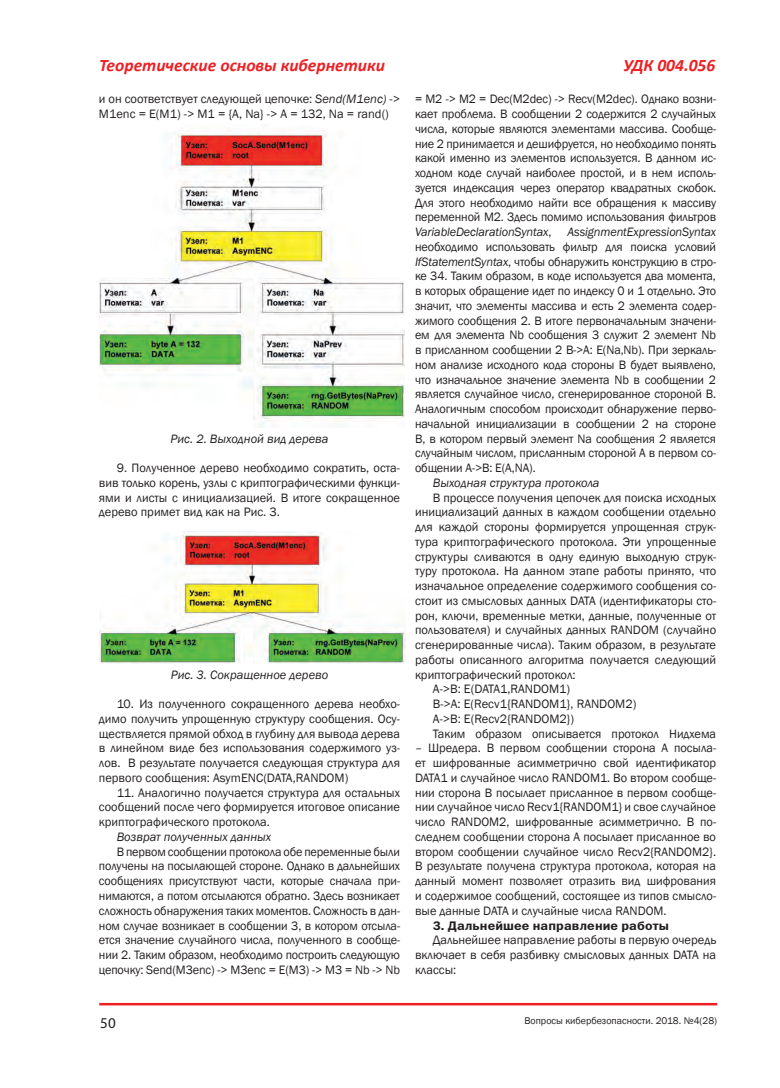
<style>
.page{position:relative;width:780px;height:1088px;background:#fff}
.page>*{position:absolute;margin:0;border:0;box-sizing:border-box;transform-origin:0 0}
.t1{font:italic 700 17.5px "Calibri";color:#ee1f23}
.t2{font:15px "Myriad Pro";color:#231f20}
.Текст_основной{font:12.5px/14.8px "Franklin Gothic";color:#231f20;text-align:justify}
.Текст_основной-2{font:italic 12.5px "Franklin Gothic";color:#231f20}
.Подпись_РИСУНОК{font:italic 12.5px "Franklin Gothic";color:#231f20}
.Текст_основной-3{font:12.5px "Franklin Gothic Demi ITC";letter-spacing:.01em;color:#231f20;scale:1.05 1}
.t3{font:10px "Franklin Gothic";color:#231f20}
.s1{font-style:italic}
</style>
<div class="page">
<hr style="left:99px;top:1003px;width:618px;height:2px;background:#ee1f23">
<img style="left:99px;top:130px;width:305px;height:298px">
<img style="left:99px;top:531px;width:306px;height:133px">
<h1 class="t1" style="left:99px;top:54px;width:287px">Теоретические основы кибернетики</h1>
<h1 class="t1" style="left:623px;top:54px;width:93px">УДК 004.056</h1>
<p class="Текст_основной" style="left:99px;top:92px;width:302px">и он соответствует следующей цепочке: <span class="s1">Send(M1enc)</span> -&gt;<br>M1enc = E(M1) -&gt; M1 = {A, Na} -&gt; A = 132, Na = rand()</p>
<p class="Подпись_РИСУНОК" style="left:170px;top:431px;width:160px">Рис. 2. Выходной вид дерева</p>
<p class="Текст_основной" style="left:99px;top:461px;width:302px;text-indent:18px">9. Полученное дерево необходимо сократить, оста&shy;вив только корень, узлы с криптографическими функци&shy;ями и листы с инициализацией. В итоге сокращенное дерево примет вид как на Рис. 3.</p>
<p class="Подпись_РИСУНОК" style="left:171px;top:667px;width:159px">Рис. 3. Сокращенное дерево</p>
<p class="Текст_основной" style="left:99px;top:697px;width:302px;text-indent:18px">10. Из полученного сокращенного дерева необхо&shy;димо получить упрощенную структуру сообщения. Осу&shy;ществляется прямой обход в глубину для вывода дерева в линейном виде без использования содержимого уз&shy;лов. В результате получается следующая структура для первого сообщения: AsymENC(DATA,RANDOM)</p>
<p class="Текст_основной" style="left:99px;top:785px;width:302px;text-indent:18px">11. Аналогично получается структура для остальных сообщений после чего формируется итоговое описание криптографического протокола.</p>
<p class="Текст_основной-2" style="left:117px;top:829px;width:156px">Возврат полученных данных</p>
<p class="Текст_основной" style="left:99px;top:844px;width:302px;text-indent:18px">В первом сообщении протокола обе переменные были получены на посылающей стороне. Однако в дальнейших сообщениях присутствуют части, которые сначала при&shy;нимаются, а потом отсылаются обратно. Здесь возникает сложность обнаружения таких моментов. Сложность в дан&shy;ном случае возникает в сообщении 3, в котором отсыла&shy;ется значение случайного числа, полученного в сообще&shy;нии 2. Таким образом, необходимо построить следующую цепочку: Send(M3enc) -&gt; M3enc = E(M3) -&gt; M3 = Nb -&gt; Nb</p>
<p class="Текст_основной" style="left:415px;top:92px;width:302px">= M2 -&gt; M2 = Dec(M2dec) -&gt; Recv(M2dec). Однако возни&shy;кает проблема. В сообщении 2 содержится 2 случайных числа, которые являются элементами массива. Сообще&shy;ние 2 принимается и дешифруется, но необходимо понять какой именно из элементов используется. В данном ис&shy;ходном коде случай наиболее простой, и в нем исполь&shy;зуется индексация через оператор квадратных скобок.<br>Для этого необходимо найти все обращения к массиву переменной M2. Здесь помимо использования фильтров <span class="s1">VariableDeclarationSyntax</span>,</p>
<p class="Текст_основной" style="left:415px;top:225px;width:302px;text-indent:152px"><span class="s1">AssignmentExpressionSyntax </span>необходимо использовать фильтр для поиска условий <span class="s1">IfStatementSyntax</span>, чтобы обнаружить конструкцию в стро&shy;ке 34. Таким образом, в коде используется два момента, в которых обращение идет по индексу 0 и 1 отдельно. Это значит, что элементы массива и есть 2 элемента содер&shy;жимого сообщения 2. В итоге первоначальным значени&shy;ем для элемента Nb сообщения 3 служит 2 элемент Nb в присланном сообщении 2 B-&gt;A: E(Na,Nb). При зеркаль&shy;ном анализе исходного кода стороны B будет выявлено, что изначальное значение элемента Nb в сообщении 2 является случайное число, сгенерированное стороной B.<br>Аналогичным способом происходит обнаружение перво&shy;начальной инициализации в сообщении 2 на стороне B, в котором первый элемент Na сообщения 2 является случайным числом, присланным стороной A в первом со&shy;общении A-&gt;B: E(A,NA).</p>
<p class="Текст_основной-2" style="left:433px;top:475px;width:168px">Выходная структура протокола</p>
<p class="Текст_основной" style="left:415px;top:490px;width:302px;text-indent:18px">В процессе получения цепочек для поиска исходных инициализаций данных в каждом сообщении отдельно для каждой стороны формируется упрощенная струк&shy;тура криптографического протокола. Эти упрощенные структуры сливаются в одну единую выходную струк&shy;туру протокола. На данном этапе работы принято, что изначальное определение содержимого сообщения со&shy;стоит из смысловых данных DATA (идентификаторы сто&shy;рон, ключи, временные метки, данные, полученные от пользователя) и случайных данных RANDOM (случайно сгенерированные числа). Таким образом, в результате работы описанного алгоритма получается следующий криптографический протокол:</p>
<p class="Текст_основной" style="left:433px;top:682px;width:139px">A-&gt;B: E(DATA1,RANDOM1)</p>
<p class="Текст_основной" style="left:433px;top:697px;width:205px">B-&gt;A: E(Recv1{RANDOM1}, RANDOM2)</p>
<p class="Текст_основной" style="left:433px;top:712px;width:143px">A-&gt;B: E(Recv2{RANDOM2})</p>
<p class="Текст_основной" style="left:433px;top:726px;width:285px">Таким образом описывается протокол Нидхема</p>
<p class="Текст_основной" style="left:415px;top:741px;width:302px">– Шредера. В первом сообщении сторона A посыла&shy;ет шифрованные асимметрично свой идентификатор DATA1 и случайное число RANDOM1. Во втором сообще&shy;нии сторона B посылает присланное в первом сообще&shy;нии случайное число Recv1{RANDOM1} и свое случайное число RANDOM2, шифрованные асимметрично. В по&shy;следнем сообщении сторона A посылает присланное во втором сообщении случайное число Recv2{RANDOM2}.<br>В результате получена структура протокола, которая на данный момент позволяет отразить вид шифрования и содержимое сообщений, состоящее из типов смысло&shy;вые данные DATA и случайные числа RANDOM.</p>
<p class="Текст_основной-3" style="left:433px;top:918px;width:226px">3. Дальнейшее направление работы</p>
<p class="Текст_основной" style="left:415px;top:933px;width:302px;text-indent:18px">Дальнейшее направление работы в первую очередь включает в себя разбивку смысловых данных DATA на классы:</p>
<p class="t2" style="left:100px;top:1014px;width:17px">50</p>
<p class="t3" style="left:524px;top:1014px;width:194px">Вопросы кибербезопасности. 2018. №4(28)</p>
</div>
